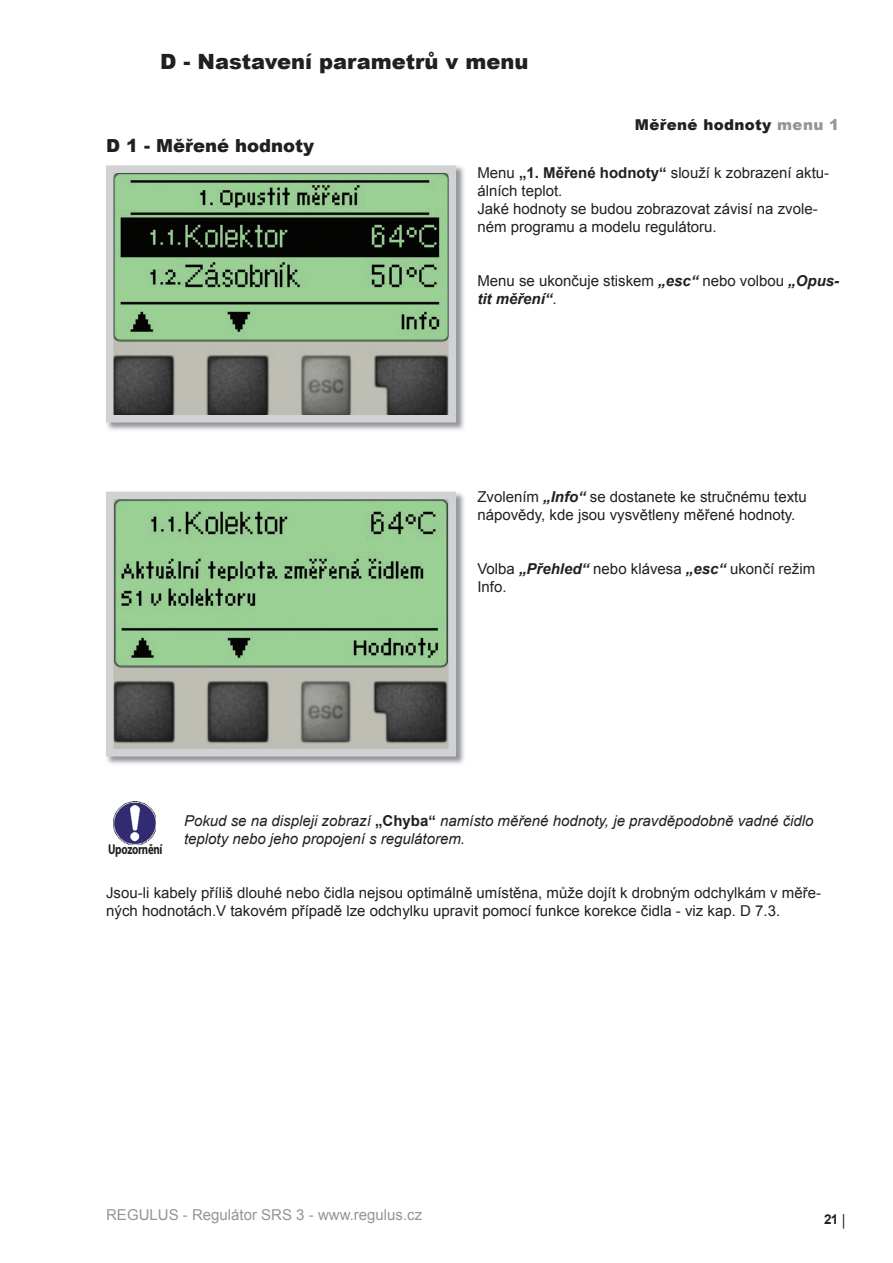
<style>
.page{position:relative;width:893px;height:1263px;background:#fff}
.page>*{position:absolute;margin:0;border:0;box-sizing:border-box;transform-origin:0 0}
.t1{font:900 21px "Arial";color:#231f20}
.t2{font:900 18px "Arial";color:#231f20}
.t3{font:15px/18px "Arial";color:#231f20}
.t4{font:italic 15px/18px "Arial";color:#231f20}
.t5{font:15px "Arial";color:#939598}
.t6{font:900 15px "Arial";letter-spacing:.025em;color:#231f20}
.t7{font:700 14.25px "Myriad Pro";letter-spacing:-.03em;color:#231f20;scale:.76 1}
.t8{font:700 13.5px "Arial";color:#231f20}
.s1{color:#939598}
.s2{font-weight:700}
.s3{font-weight:700;font-style:italic}
.s4{font-weight:700;font-style:normal}
</style>
<div class="page">
<img style="left:114px;top:802px;width:42px;height:42px">
<img style="left:106px;top:165px;width:358px;height:265px">
<img style="left:115px;top:174px;width:332px;height:239px">
<div style="left:106px;top:165px;width:350px;height:257px;border:8px solid #d1d2d4"></div>
<img style="left:106px;top:491px;width:358px;height:273px">
<img style="left:115px;top:501px;width:332px;height:246px">
<div style="left:106px;top:492px;width:350px;height:264px;border:8px solid #d1d2d4"></div>
<h1 class="t1" style="left:160px;top:46px;width:370px">D - Nastavení parametrů v menu</h1>
<p class="t2" style="left:106px;top:132px;width:210px">D 1 - Měřené hodnoty</p>
<p class="t6" style="left:635px;top:114px;width:206px">Měřené hodnoty <span class="s1">menu 1</span></p>
<p class="t3" style="left:477px;top:164px;width:353px">Menu <span class="s2">„1. Měřené hodnoty“</span> slouží k zobrazení aktu&shy;álních teplot.<br>Jaké hodnoty se budou zobrazovat závisí na zvole&shy;ném programu a modelu regulátoru.</p>
<p class="t3" style="left:477px;top:272px;width:363px">Menu se ukončuje stiskem <span class="s3">„esc“</span> nebo volbou <span class="s3">„Opus&shy;tit měření“</span>.</p>
<p class="t3" style="left:477px;top:488px;width:331px">Zvolením <span class="s3">„Info“</span> se dostanete ke stručnému textu nápovědy, kde jsou vysvětleny měřené hodnoty.</p>
<p class="t3" style="left:477px;top:560px;width:339px">Volba <span class="s3">„Přehled“</span> nebo klávesa <span class="s3">„esc“</span> ukončí režim<br>Info.</p>
<p class="t4" style="left:184px;top:812px;width:631px">Pokud se na displeji zobrazí <span class="s4">„Chyba“</span> namísto měřené hodnoty, je pravděpodobně vadné čidlo teploty nebo jeho propojení s regulátorem.</p>
<p class="t3" style="left:106px;top:884px;width:716px">Jsou-li kabely příliš dlouhé nebo čidla nejsou optimálně umístěna, může dojít k drobným odchylkám v měře&shy;ných hodnotách.V takovém případě lze odchylku upravit pomocí funkce korekce čidla - viz kap. D 7.3.</p>
<p class="t7" style="left:108px;top:841px;width:73px">Upozornění</p>
<p class="t5" style="left:106px;top:1206px;width:317px">REGULUS - Regulátor SRS 3 - www.regulus.cz</p>
<p class="t8" style="left:824px;top:1212px;width:25px">21 <sub>│</sub></p>
</div>
